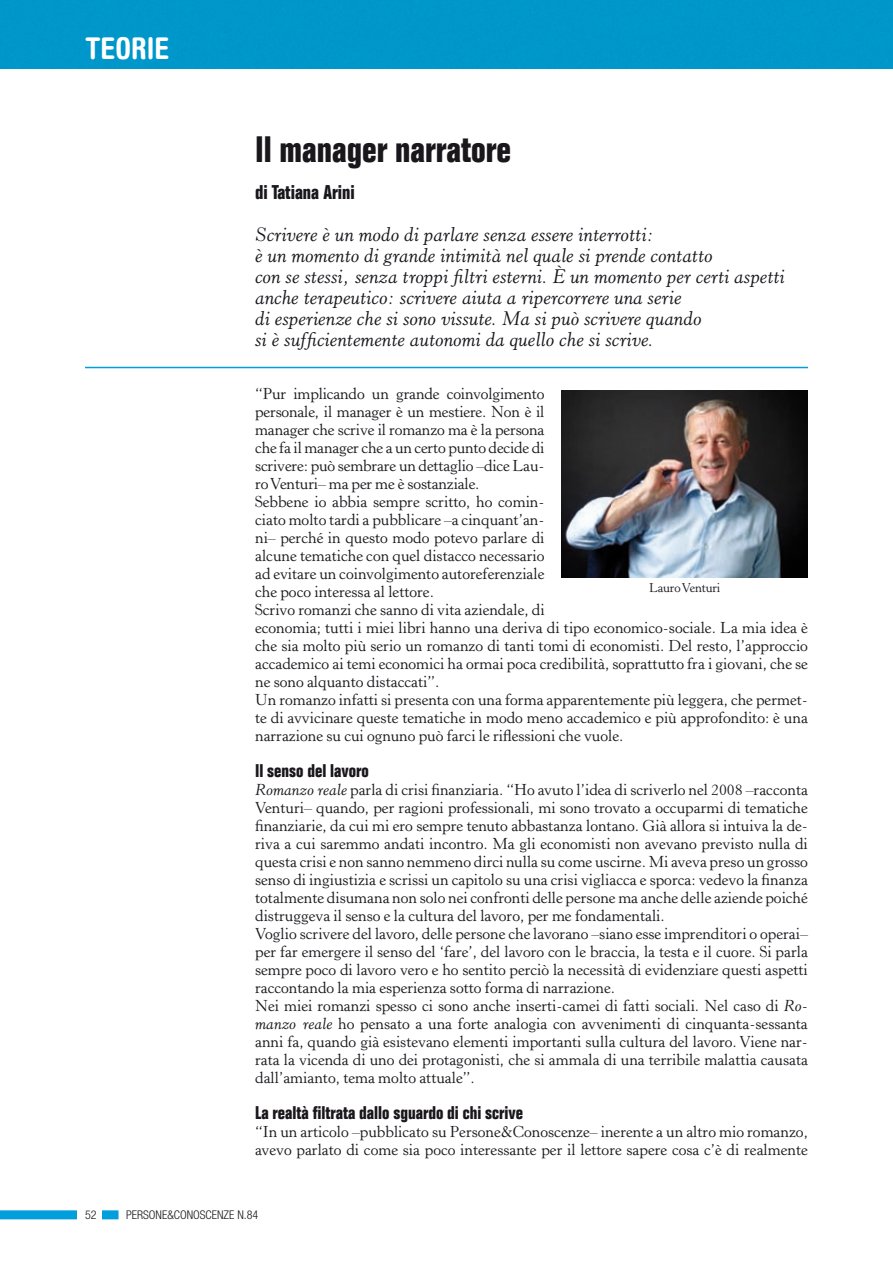
<style>
.page{position:relative;width:893px;height:1263px;background:#fff}
.page>*{position:absolute;margin:0;border:0;box-sizing:border-box;transform-origin:0 0}
.t1{font:700 condensed 36px "Folio";color:#1a171c}
.t2{font:700 condensed 30px "Helvetica Rounded";color:#fff}
.t3{font:italic 19.5px/21px "Horley Old Style";color:#1a171c}
.t4{font:700 condensed 19.5px "Folio";color:#1a171c}
.t5{font:700 condensed 18px "Folio";color:#1a171c}
.t6{font:15.75px/18px "Horley Old Style";color:#1a171c}
.t7{font:12.75px "Horley Old Style";letter-spacing:-.015em;color:#1a171c}
.t8{font:300 condensed 12px "Helvetica Neue";color:#1a171c}
.s1{font-style:italic}
</style>
<div class="page">
<div style="left:0;top:0;width:893px;height:68px;background:#0097ca"></div>
<div style="left:0;top:1210px;width:119px;height:9px;background:#009edb"></div>
<div style="left:77px;top:1197px;width:24px;height:30px;background:#fff"></div>
<hr style="left:85px;top:367px;width:723px;height:1px;background:#009edb">
<img style="left:561px;top:390px;width:247px;height:188px">
<h2 class="t2" style="left:85px;top:30px;width:86px">TEORIE</h2>
<h1 class="t1" style="left:255px;top:129px;width:257px">Il manager narratore</h1>
<p class="t4" style="left:255px;top:181px;width:101px">di Tatiana Arini</p>
<p class="t3" style="left:255px;top:224px;width:531px">Scrivere è un modo di parlare senza essere interrotti:<br>è un momento di grande intimità nel quale si prende contatto<br>con se stessi, senza troppi filtri esterni. È un momento per certi aspetti anche terapeutico: scrivere aiuta a ripercorrere una serie<br>di esperienze che si sono vissute. Ma si può scrivere quando<br>si è sufficientemente autonomi da quello che si scrive.</p>
<p class="t6" style="left:255px;top:385px;width:554px">“Pur implicando un grande coinvolgimento<br>personale, il manager è un mestiere. Non è il<br>manager che scrive il romanzo ma è la persona<br>che fa il manager che a un certo punto decide di<br>scrivere: può sembrare un dettaglio –dice Lau-<br>ro Venturi– ma per me è sostanziale.<br>Sebbene io abbia sempre scritto, ho comin-<br>ciato molto tardi a pubblicare –a cinquant’an-<br>ni– perché in questo modo potevo parlare di<br>alcune tematiche con quel distacco necessario<br>ad evitare un coinvolgimento autoreferenziale<br>che poco interessa al lettore.<br>Scrivo romanzi che sanno di vita aziendale, di<br>economia; tutti i miei libri hanno una deriva di tipo economico-sociale. La mia idea è che sia molto più serio un romanzo di tanti tomi di economisti. Del resto, l’approccio accademico ai temi economici ha ormai poca credibilità, soprattutto fra i giovani, che se ne sono alquanto distaccati”.<br>Un romanzo infatti si presenta con una forma apparentemente più leggera, che permet&shy;te di avvicinare queste tematiche in modo meno accademico e più approfondito: è una narrazione su cui ognuno può farci le riflessioni che vuole.</p>
<p class="t5" style="left:255px;top:761px;width:115px">Il senso del lavoro</p>
<p class="t6" style="left:255px;top:781px;width:554px"><span class="s1">Romanzo reale</span> parla di crisi finanziaria. “Ho avuto l’idea di scriverlo nel 2008 –racconta Venturi– quando, per ragioni professionali, mi sono trovato a occuparmi di tematiche finanziarie, da cui mi ero sempre tenuto abbastanza lontano. Già allora si intuiva la de&shy;riva a cui saremmo andati incontro. Ma gli economisti non avevano previsto nulla di questa crisi e non sanno nemmeno dirci nulla su come uscirne. Mi aveva preso un grosso senso di ingiustizia e scrissi un capitolo su una crisi vigliacca e sporca: vedevo la finanza totalmente disumana non solo nei confronti delle persone ma anche delle aziende poiché distruggeva il senso e la cultura del lavoro, per me fondamentali.<br>Voglio scrivere del lavoro, delle persone che lavorano –siano esse imprenditori o operai– per far emergere il senso del ‘fare’, del lavoro con le braccia, la testa e il cuore. Si parla sempre poco di lavoro vero e ho sentito perciò la necessità di evidenziare questi aspetti raccontando la mia esperienza sotto forma di narrazione.<br>Nei miei romanzi spesso ci sono anche inserti-camei di fatti sociali. Nel caso di <span class="s1">Ro&shy;manzo reale</span> ho pensato a una forte analogia con avvenimenti di cinquanta-sessanta anni fa, quando già esistevano elementi importanti sulla cultura del lavoro. Viene nar&shy;rata la vicenda di uno dei protagonisti, che si ammala di una terribile malattia causata dall’amianto, tema molto attuale”.</p>
<p class="t5" style="left:255px;top:1103px;width:270px">La realtà filtrata dallo sguardo di chi scrive</p>
<p class="t6" style="left:255px;top:1123px;width:554px">“In un articolo –pubblicato su Persone&amp;Conoscenze– inerente a un altro mio romanzo, avevo parlato di come sia poco interessante per il lettore sapere cosa c’è di realmente</p>
<p class="t7" style="left:649px;top:580px;width:73px">Lauro Venturi</p>
<p class="t8" style="left:85px;top:1208px;width:13px">52</p>
<p class="t8" style="left:126px;top:1208px;width:134px">PERSONE&amp;CONOSCENZE N.84</p>
</div>
